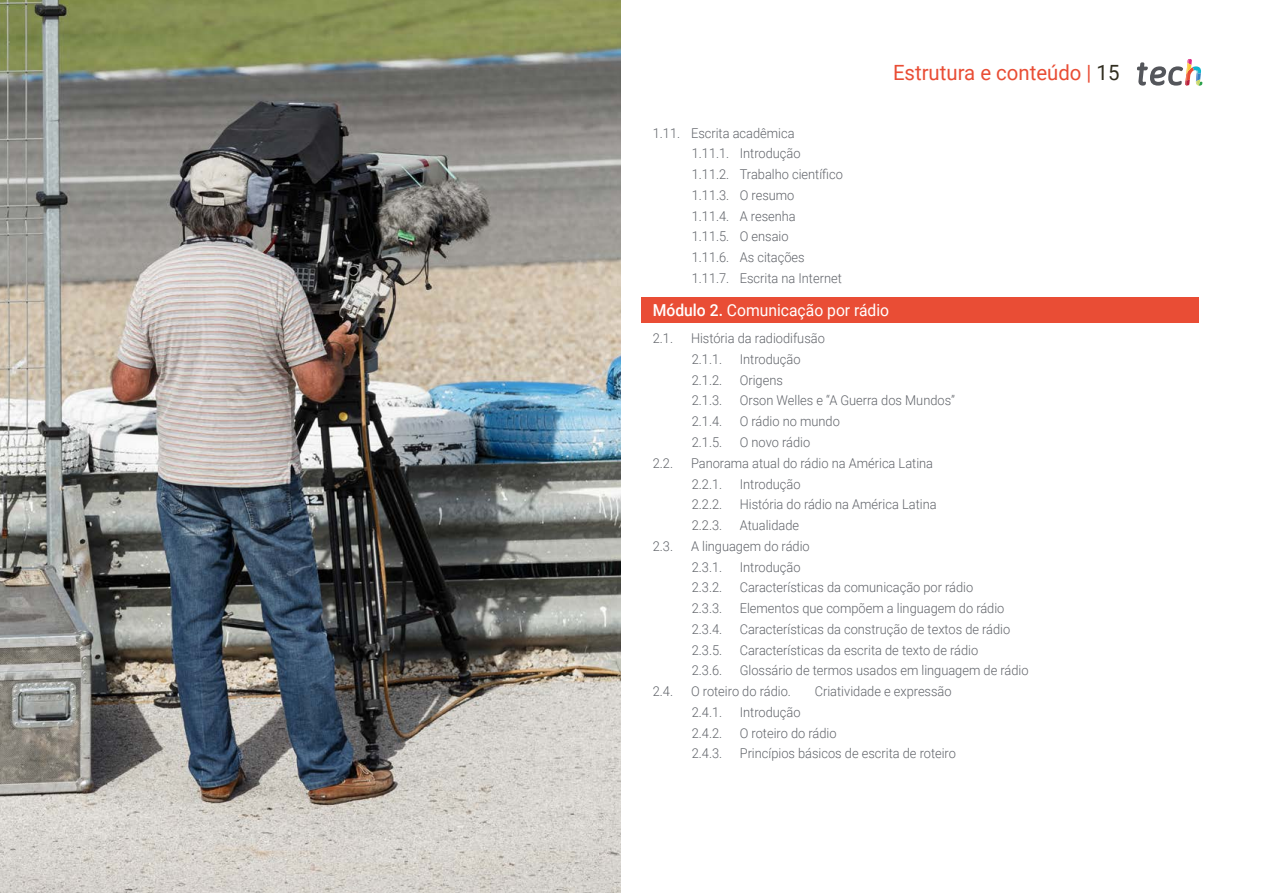
<style>
.page{position:relative;width:1263px;height:893px;background:#fff}
.page>*{position:absolute;margin:0;border:0;box-sizing:border-box;transform-origin:0 0}
.t1{font:21px "Roboto";color:#e94d35}
.t2{font:16.5px "Roboto";color:#fff;scale:.95 1}
.t3{font:300 13.5px/20.7px "Roboto";color:#61646a;scale:.95 1}
.s1{color:#312e20}
.s2{font-weight:500}
</style>
<div class="page">
<img style="left:0;top:0;width:621px;height:893px">
<svg style="left:1137px;top:59px;width:65px;height:27px"></svg>
<div style="left:642px;top:297px;width:557px;height:25px;background:#e94d35"></div>
<h1 class="t1" style="left:893px;top:57px;width:228px">Estrutura e conteúdo | <span class="s1">15</span></h1>
<p class="t3" style="left:692px;top:122px;width:161px;text-indent:-39px">1.11. Escrita acadêmica<br>1.11.1. Introdução<br>1.11.2. Trabalho científico<br>1.11.3. O resumo<br>1.11.4. A resenha<br>1.11.5. O ensaio<br>1.11.6. As citações<br>1.11.7. Escrita na Internet</p>
<p class="t2" style="left:653px;top:299px;width:250px"><span class="s2">Módulo 2.</span> Comunicação por rádio</p>
<p class="t3" style="left:653px;top:328px;width:23px">2.1.</p>
<p class="t3" style="left:691px;top:328px;width:142px">História da radiodifusão<br>2.1.1.</p>
<p class="t3" style="left:740px;top:348px;width:65px">Introdução</p>
<p class="t3" style="left:692px;top:369px;width:34px">2.1.2.</p>
<p class="t3" style="left:740px;top:369px;width:47px">Origens</p>
<p class="t3" style="left:692px;top:390px;width:34px">2.1.3.</p>
<p class="t3" style="left:740px;top:390px;width:228px">Orson Welles e “A Guerra dos Mundos”</p>
<p class="t3" style="left:692px;top:411px;width:34px">2.1.4.</p>
<p class="t3" style="left:740px;top:411px;width:107px">O rádio no mundo</p>
<p class="t3" style="left:692px;top:431px;width:34px">2.1.5.</p>
<p class="t3" style="left:740px;top:431px;width:76px">O novo rádio</p>
<p class="t3" style="left:653px;top:452px;width:23px">2.2.</p>
<p class="t3" style="left:691px;top:452px;width:256px">Panorama atual do rádio na América Latina<br>2.2.1.</p>
<p class="t3" style="left:740px;top:473px;width:65px">Introdução</p>
<p class="t3" style="left:692px;top:494px;width:34px">2.2.2.</p>
<p class="t3" style="left:740px;top:494px;width:209px">História do rádio na América Latina</p>
<p class="t3" style="left:692px;top:514px;width:34px">2.2.3.</p>
<p class="t3" style="left:740px;top:514px;width:64px">Atualidade</p>
<p class="t3" style="left:653px;top:535px;width:23px">2.3.</p>
<p class="t3" style="left:691px;top:535px;width:126px">A linguagem do rádio<br>2.3.1.</p>
<p class="t3" style="left:740px;top:556px;width:65px">Introdução</p>
<p class="t3" style="left:692px;top:577px;width:34px">2.3.2.</p>
<p class="t3" style="left:740px;top:577px;width:247px">Características da comunicação por rádio</p>
<p class="t3" style="left:692px;top:597px;width:34px">2.3.3.</p>
<p class="t3" style="left:740px;top:597px;width:280px">Elementos que compõem a linguagem do rádio</p>
<p class="t3" style="left:692px;top:618px;width:34px">2.3.4.</p>
<p class="t3" style="left:740px;top:618px;width:286px">Características da construção de textos de rádio</p>
<p class="t3" style="left:692px;top:639px;width:34px">2.3.5.</p>
<p class="t3" style="left:740px;top:639px;width:253px">Características da escrita de texto de rádio</p>
<p class="t3" style="left:692px;top:660px;width:34px">2.3.6.</p>
<p class="t3" style="left:740px;top:660px;width:305px">Glossário de termos usados em linguagem de rádio</p>
<p class="t3" style="left:653px;top:680px;width:23px">2.4.</p>
<p class="t3" style="left:691px;top:680px;width:107px">O roteiro do rádio.</p>
<p class="t3" style="left:815px;top:680px;width:146px">Criatividade e expressão</p>
<p class="t3" style="left:692px;top:701px;width:34px">2.4.1.</p>
<p class="t3" style="left:740px;top:701px;width:65px">Introdução</p>
<p class="t3" style="left:692px;top:722px;width:34px">2.4.2.</p>
<p class="t3" style="left:740px;top:722px;width:103px">O roteiro do rádio</p>
<p class="t3" style="left:692px;top:743px;width:34px">2.4.3.</p>
<p class="t3" style="left:740px;top:743px;width:229px">Princípios básicos de escrita de roteiro</p>
</div>
